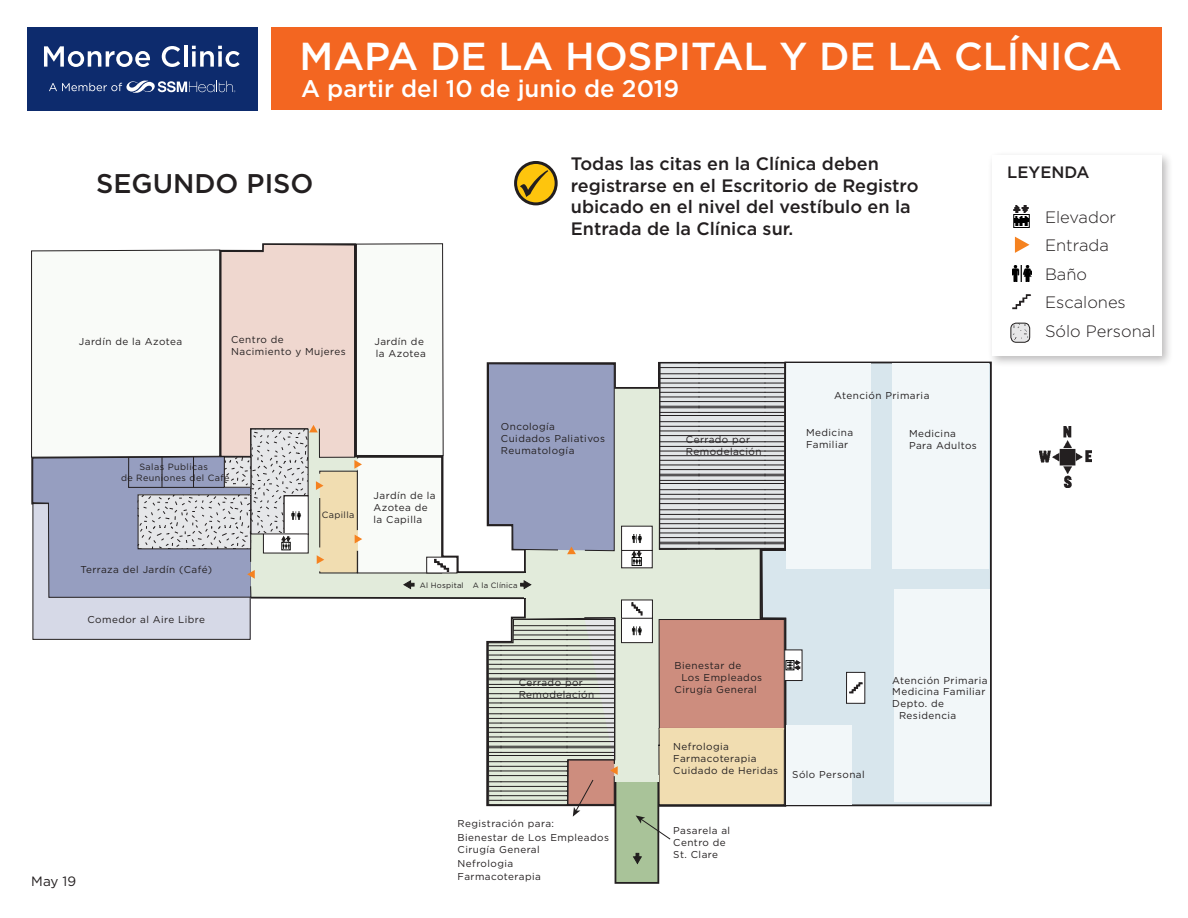
<style>
.page{position:relative;width:1188px;height:918px;background:#fff}
.page>*{position:absolute;margin:0;border:0;box-sizing:border-box;transform-origin:0 0}
.t1{font:500 39px "Gotham";color:#fff}
.t2{font:500 27px "Gotham";color:#231f20}
.t3{font:500 24px "Gotham";color:#fff}
.t4{font:500 18px/21.6px "Gotham";color:#231f20}
.t5{font:300 16.5px "Gotham";color:#231f20}
.t6{font:500 16.5px "Gotham";color:#231f20}
.t7{font:13.5px "Gotham";color:#231f20}
.t8{font:9.9px/12px "Gotham";letter-spacing:.045em;color:#231f20}
.t9{font:9px/10.8px "Gotham";letter-spacing:.045em;color:#231f20;text-align:center}
.t10{font:7.65px "Gotham";letter-spacing:.025em;color:#231f20}
</style>
<div class="page">
<div style="left:271px;top:27px;width:891px;height:83px;background:#f36621"></div>
<svg style="left:787px;top:361px;width:205px;height:446px;background:#cedbe1"></svg>
<div style="left:786px;top:363px;width:84px;height:206px;background:#f2f7f9"></div>
<div style="left:893px;top:364px;width:96px;height:205px;background:#f2f7f9"></div>
<div style="left:894px;top:589px;width:96px;height:213px;background:#f2f7f9"></div>
<svg style="left:486px;top:361px;width:301px;height:447px;background:#dce4d8"></svg>
<svg style="left:32px;top:361px;width:497px;height:239px"></svg>
<div style="left:33px;top:504px;width:217px;height:135px;background:#d6d9e7"></div>
<svg style="left:659px;top:362px;width:126px;height:188px;background:#b3b5b6"></svg>
<div style="left:622px;top:618px;width:30px;height:25px;background:#fff"></div>
<div style="left:621px;top:618px;width:32px;height:25px;border:1px solid #231f20"></div>
<div style="left:622px;top:600px;width:30px;height:18px;background:#fff"></div>
<div style="left:621px;top:600px;width:32px;height:18px;border:1px solid #231f20"></div>
<svg style="left:631px;top:602px;width:12px;height:14px"></svg>
<div style="left:622px;top:526px;width:30px;height:25px;background:#fff"></div>
<div style="left:622px;top:550px;width:30px;height:18px;background:#fff"></div>
<div style="left:621px;top:550px;width:31px;height:18px;border:1px solid #231f20"></div>
<svg style="left:631px;top:550px;width:12px;height:15px"></svg>
<div style="left:632px;top:557px;width:10px;height:9px;border:1px solid #050504"></div>
<svg style="left:488px;top:363px;width:127px;height:191px;background:#969dbd"></svg>
<div style="left:615px;top:780px;width:43px;height:103px;background:#a9c399"></div>
<div style="left:615px;top:779px;width:44px;height:105px;border:2px solid #231f20"></div>
<svg style="left:633px;top:852px;width:9px;height:13px"></svg>
<svg style="left:632px;top:534px;width:10px;height:9px"></svg>
<svg style="left:632px;top:626px;width:10px;height:9px"></svg>
<div style="left:427px;top:557px;width:30px;height:16px;background:#fff"></div>
<div style="left:526px;top:551px;width:21px;height:60px;background:#e2ebdb"></div>
<div style="left:524px;top:573px;width:26px;height:24px;background:#e2ebdb"></div>
<svg style="left:520px;top:579px;width:12px;height:11px"></svg>
<svg style="left:31px;top:243px;width:419px;height:355px"></svg>
<div style="left:615px;top:775px;width:44px;height:7px;background:#e2ebdb"></div>
<div style="left:224px;top:457px;width:27px;height:31px;border:1px solid #231f20"></div>
<svg style="left:224px;top:456px;width:26px;height:31px"></svg>
<svg style="left:140px;top:497px;width:109px;height:49px;fill:#e6e7e9"></svg>
<div style="left:138px;top:495px;width:113px;height:53px;border:1px solid #bfbfbf"></div>
<svg style="left:658px;top:619px;width:144px;height:186px;background:#d3ab93"></svg>
<div style="left:785px;top:660px;width:9px;height:10px;border:1px solid #050504"></div>
<div style="left:847px;top:672px;width:18px;height:31px;background:#fff"></div>
<div style="left:846px;top:672px;width:19px;height:32px;border:1px solid #231f20"></div>
<svg style="left:849px;top:682px;width:14px;height:12px"></svg>
<svg style="left:488px;top:617px;width:130px;height:200px;background:#b8b7ad"></svg>
<div style="left:786px;top:725px;width:66px;height:79px;background:#f2f7f9"></div>
<svg style="left:636px;top:815px;width:35px;height:25px"></svg>
<div style="left:28px;top:28px;width:230px;height:83px;background:#0d2b6d"></div>
<svg style="left:44px;top:46px;width:106px;height:21px"></svg>
<svg style="left:162px;top:46px;width:18px;height:21px"></svg>
<hr style="left:184px;top:46px;width:3px;height:21px;background:#fff">
<svg style="left:192px;top:46px;width:48px;height:21px"></svg>
<svg style="left:49px;top:80px;width:186px;height:13px"></svg>
<div style="left:987px;top:150px;width:187px;height:217px;background:#231f20;opacity:.3"></div>
<div style="left:992px;top:156px;width:170px;height:200px;background:#fff"></div>
<svg style="left:1015px;top:237px;width:15px;height:16px"></svg>
<img style="left:1013px;top:205px;width:17px;height:23px">
<img style="left:1012px;top:294px;width:19px;height:16px">
<img style="left:1013px;top:265px;width:18px;height:16px">
<img style="left:1011px;top:323px;width:19px;height:19px">
<div style="left:1011px;top:323px;width:19px;height:19px;border:1px solid #231f20;border-radius:5px"></div>
<img style="left:1040px;top:427px;width:51px;height:61px">
<svg style="left:516px;top:162px;width:40px;height:42px"></svg>
<div style="left:514px;top:161px;width:44px;height:44px;border:3px solid #231f20;border-radius:50%"></div>
<svg style="left:520px;top:170px;width:28px;height:27px"></svg>
<p class="t1" style="left:300px;top:31px;width:824px">MAPA DE LA HOSPITAL Y DE LA CLÍNICA</p>
<p class="t3" style="left:301px;top:72px;width:380px">A partir del 10 de junio de 2019</p>
<p class="t2" style="left:96px;top:166px;width:219px">SEGUNDO PISO</p>
<p class="t4" style="left:571px;top:153px;width:349px">Todas las citas en la Clínica deben registrarse en el Escritorio de Registro ubicado en el nivel del vestíbulo en la Entrada de la Clínica sur.</p>
<p class="t8" style="left:79px;top:335px;width:105px">Jardín de la Azotea</p>
<p class="t8" style="left:231px;top:334px;width:116px">Centro de<br>Nacimiento y Mujeres</p>
<p class="t8" style="left:374px;top:335px;width:53px">Jardín de la Azotea</p>
<p class="t9" style="left:121px;top:461px;width:110px">Salas Publicas<br>de Reuniones del Café</p>
<p class="t8" style="left:80px;top:563px;width:133px">Terraza del Jardín (Café)</p>
<p class="t8" style="left:88px;top:613px;width:119px">Comedor al Aire Libre</p>
<p class="t9" style="left:322px;top:510px;width:34px">Capilla</p>
<p class="t8" style="left:374px;top:489px;width:64px">Jardín de la<br>Azotea de la Capilla</p>
<p class="t8" style="left:501px;top:420px;width:106px">Oncología<br>Cuidados Paliativos<br>Reumatología</p>
<p class="t10" style="left:420px;top:580px;width:99px">Al Hospital A la Clínica</p>
<p class="t8" style="left:519px;top:676px;width:77px">Cerrado por<br>Remodelación</p>
<p class="t7" style="left:31px;top:872px;width:46px">May 19</p>
<p class="t8" style="left:458px;top:817px;width:153px;line-height:13.6px">Registración para:<br>Bienestar de Los Empleados</p>
<p class="t8" style="left:458px;top:842px;width:85px;line-height:13.6px">Cirugía General<br>Nefrologia<br>Farmacoterapia</p>
<p class="t8" style="left:686px;top:434px;width:77px">Cerrado por<br>Remodelación</p>
<p class="t8" style="left:834px;top:389px;width:97px">Atención Primaria</p>
<p class="t8" style="left:806px;top:427px;width:49px">Medicina<br>Familiar</p>
<p class="t8" style="left:909px;top:428px;width:69px">Medicina<br>Para Adultos</p>
<p class="t8" style="left:675px;top:659px;width:68px">Bienestar de</p>
<p class="t8" style="left:681px;top:671px;width:82px">Los Empleados</p>
<p class="t8" style="left:675px;top:683px;width:84px">Cirugía General</p>
<p class="t8" style="left:673px;top:741px;width:106px">Nefrologia<br>Farmacoterapia<br>Cuidado de Heridas</p>
<p class="t8" style="left:792px;top:768px;width:74px">Sólo Personal</p>
<p class="t8" style="left:673px;top:824px;width:58px">Pasarela al<br>Centro de<br>St. Clare</p>
<p class="t8" style="left:892px;top:674px;width:97px">Atención Primaria</p>
<p class="t8" style="left:892px;top:686px;width:95px">Medicina Familiar</p>
<p class="t8" style="left:892px;top:697px;width:53px">Depto. de</p>
<p class="t8" style="left:899px;top:709px;width:59px">Residencia</p>
<p class="t6" style="left:1007px;top:162px;width:84px">LEYENDA</p>
<p class="t5" style="left:1045px;top:206px;width:73px">Elevador</p>
<p class="t5" style="left:1045px;top:235px;width:65px">Entrada</p>
<p class="t5" style="left:1045px;top:263px;width:44px">Baño</p>
<p class="t5" style="left:1045px;top:292px;width:82px">Escalones</p>
<p class="t5" style="left:1045px;top:320px;width:112px">Sólo Personal</p>
</div>
